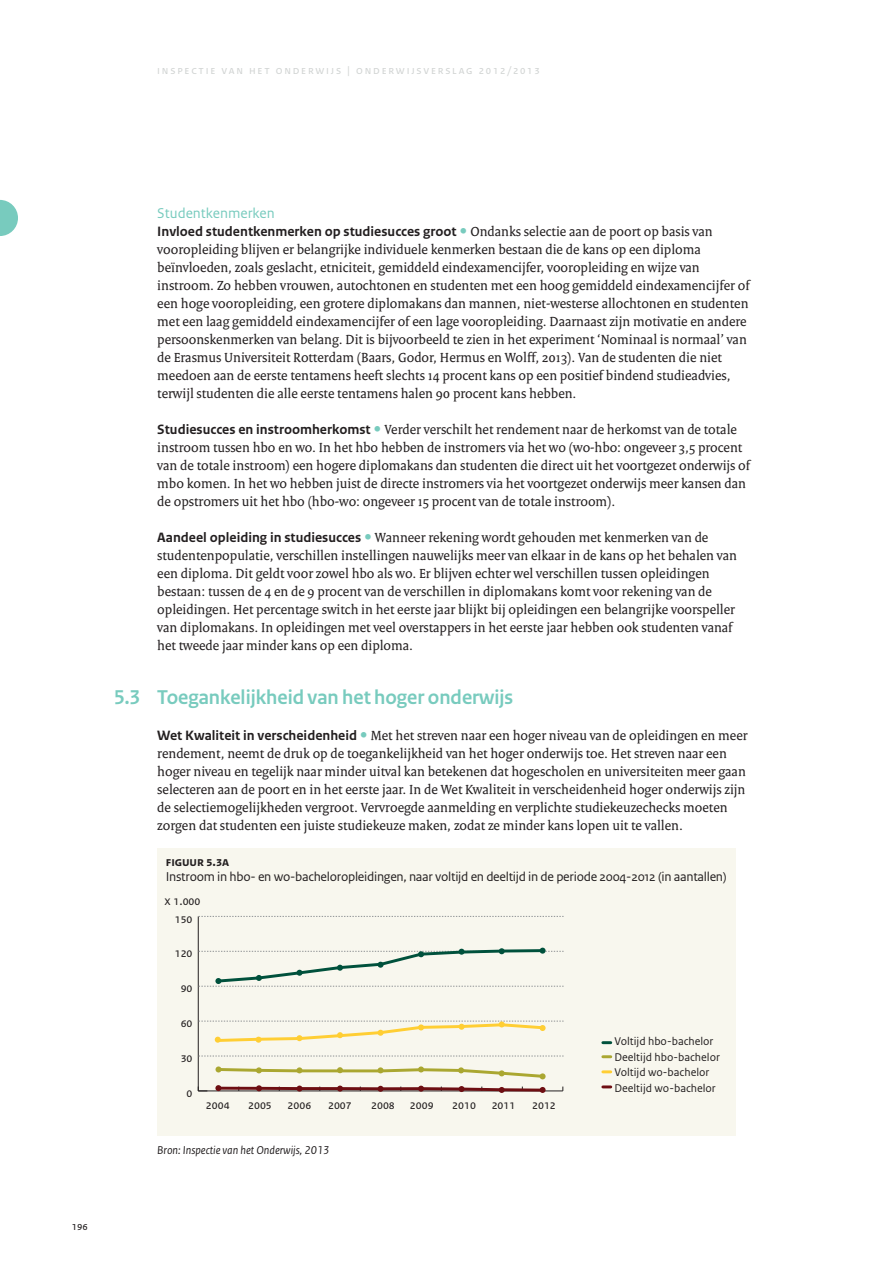
<style>
.page{position:relative;width:893px;height:1263px;background:#fff}
.page>*{position:absolute;margin:0;border:0;box-sizing:border-box;transform-origin:0 0}
.t1{font:700 21px "Rijksoverheid Sans Heading";color:#78cbbe}
.t2{font:15px "Rijksoverheid Sans Text";color:#78cbbe}
.t3{font:14.25px/18px "Rijksoverheid Serif";color:#231f20}
.t4{font:700 14.25px "Rijksoverheid Sans Text";color:#231f20}
.t5{font:13.5px "Rijksoverheid Sans Text";letter-spacing:-.02em;color:#231f20}
.t6{font:700 13.5px "Rijksoverheid Sans Text";color:#231f20}
.t7{font:13.2px "Rijksoverheid Sans Text";color:#231f20}
.t8{font:12px "Rijksoverheid Sans Text";letter-spacing:.15em;color:#d1d4d3}
.t9{font:italic 12px "Rijksoverheid Sans Text";color:#231f20}
.t10{font:12px "Rijksoverheid Sans Text";color:#231f20}
.t11{font:11.85px/15.5px "Rijksoverheid Sans Text";color:#231f20}
.s1{font-family:"Rijksoverheid Serif";font-weight:400}
.s2{font-family:"Rijksoverheid Sans Text";font-weight:700}
</style>
<div class="page">
<svg style="left:0;top:200px;width:18px;height:36px"></svg>
<div style="left:157px;top:848px;width:579px;height:287px;background:#f8f7ee"></div>
<hr style="left:198px;top:1091px;width:365px;height:1px;background:#231f20">
<hr style="left:198px;top:916px;width:1px;height:175px;background:#231f20">
<svg style="left:198px;top:1087px;width:9px;height:5px"></svg>
<svg style="left:199px;top:1056px;width:365px;height:1px"></svg>
<svg style="left:199px;top:916px;width:365px;height:1px"></svg>
<hr style="left:218px;top:1087px;width:41px;height:3px;background:#6e0e12">
<hr style="left:259px;top:1087px;width:40px;height:3px;background:#6e0e12">
<hr style="left:299px;top:1087px;width:41px;height:3px;background:#6e0e12">
<hr style="left:340px;top:1087px;width:40px;height:3px;background:#6e0e12">
<hr style="left:380px;top:1087px;width:41px;height:3px;background:#6e0e12">
<svg style="left:424px;top:1087px;width:34px;height:4px"></svg>
<svg style="left:505px;top:1088px;width:34px;height:4px"></svg>
<hr style="left:299px;top:1069px;width:41px;height:3px;background:#aaa731">
<hr style="left:340px;top:1069px;width:40px;height:3px;background:#aaa731">
<svg style="left:603px;top:1041px;width:8px;height:3px"></svg>
<svg style="left:603px;top:1055px;width:8px;height:3px"></svg>
<svg style="left:603px;top:1070px;width:8px;height:3px"></svg>
<svg style="left:603px;top:1085px;width:8px;height:3px"></svg>
<svg style="left:215px;top:1085px;width:6px;height:6px"></svg>
<svg style="left:256px;top:1085px;width:6px;height:6px"></svg>
<svg style="left:296px;top:1086px;width:6px;height:6px"></svg>
<svg style="left:337px;top:1086px;width:6px;height:6px"></svg>
<svg style="left:377px;top:1086px;width:6px;height:6px"></svg>
<svg style="left:418px;top:1086px;width:6px;height:6px"></svg>
<svg style="left:458px;top:1086px;width:47px;height:7px"></svg>
<div style="left:539px;top:1087px;width:7px;height:6px;background:#6e0e12;border-radius:50%"></div>
<svg style="left:199px;top:1021px;width:365px;height:22px"></svg>
<div style="left:539px;top:1025px;width:7px;height:6px;background:#ffce34;border-radius:50%"></div>
<svg style="left:215px;top:1066px;width:87px;height:8px"></svg>
<svg style="left:337px;top:1067px;width:6px;height:6px"></svg>
<svg style="left:377px;top:1066px;width:168px;height:13px"></svg>
<div style="left:539px;top:1073px;width:7px;height:6px;background:#aaa731;border-radius:50%"></div>
<svg style="left:199px;top:948px;width:365px;height:39px"></svg>
<div style="left:539px;top:948px;width:7px;height:6px;background:#00513c;border-radius:50%"></div>
<p class="t8" style="left:157px;top:65px;width:384px">INSPECTIE VAN HET ONDERWIJS | ONDERWIJSVERSLAG 2012/2013</p>
<p class="t10" style="left:72px;top:1221px;width:18px">196</p>
<p class="t2" style="left:157px;top:207px;width:119px">Studentkenmerken</p>
<p class="t4" style="left:157px;top:226px;width:557px">Invloed studentkenmerken op studiesucces groot <span class="s1">Ondanks selectie aan de poort op basis van</span></p>
<p class="t3" style="left:157px;top:242px;width:594px">vooropleiding blijven er belangrijke individuele kenmerken bestaan die de kans op een diploma beïnvloeden, zoals geslacht, etniciteit, gemiddeld eindexamencijfer, vooropleiding en wijze van instroom. Zo hebben vrouwen, autochtonen en studenten met een hoog gemiddeld eindexamencijfer of een hoge vooropleiding, een grotere diplomakans dan mannen, niet-westerse allochtonen en studenten met een laag gemiddeld eindexamencijfer of een lage vooropleiding. Daarnaast zijn motivatie en andere persoonskenmerken van belang. Dit is bijvoorbeeld te zien in het experiment ‘Nominaal is normaal’ van de Erasmus Universiteit Rotterdam (Baars, Godor, Hermus en Wolff, 2013). Van de studenten die niet meedoen aan de eerste tentamens heeft slechts 14 procent kans op een positief bindend studieadvies, terwijl studenten die alle eerste tentamens halen 90 procent kans hebben.</p>
<p class="t3" style="left:157px;top:421px;width:594px"><span class="s2">Studiesucces en instroomherkomst</span> Verder verschilt het rendement naar de herkomst van de totale instroom tussen hbo en wo. In het hbo hebben de instromers via het wo (wo-hbo: ongeveer 3,5 procent van de totale instroom) een hogere diplomakans dan studenten die direct uit het voortgezet onderwijs of mbo komen. In het wo hebben juist de directe instromers via het voortgezet onderwijs meer kansen dan de opstromers uit het hbo (hbo-wo: ongeveer 15 procent van de totale instroom).</p>
<p class="t3" style="left:157px;top:529px;width:581px"><span class="s2">Aandeel opleiding in studiesucces</span> Wanneer rekening wordt gehouden met kenmerken van de studentenpopulatie, verschillen instellingen nauwelijks meer van elkaar in de kans op het behalen van een diploma. Dit geldt voor zowel hbo als wo. Er blijven echter wel verschillen tussen opleidingen bestaan: tussen de 4 en de 9 procent van de verschillen in diplomakans komt voor rekening van de opleidingen. Het percentage switch in het eerste jaar blijkt bij opleidingen een belangrijke voorspeller van diplomakans. In opleidingen met veel overstappers in het eerste jaar hebben ook studenten vanaf het tweede jaar minder kans op een diploma.</p>
<h1 class="t1" style="left:114px;top:689px;width:401px">5.3 Toegankelijkheid van het hoger onderwijs</h1>
<p class="t3" style="left:157px;top:728px;width:592px"><span class="s2">Wet Kwaliteit in verscheidenheid</span> Met het streven naar een hoger niveau van de opleidingen en meer rendement, neemt de druk op de toegankelijkheid van het hoger onderwijs toe. Het streven naar een hoger niveau en tegelijk naar minder uitval kan betekenen dat hogescholen en universiteiten meer gaan selecteren aan de poort en in het eerste jaar. In de Wet Kwaliteit in verscheidenheid hoger onderwijs zijn de selectiemogelijkheden vergroot. Vervroegde aanmelding en verplichte studiekeuzechecks moeten zorgen dat studenten een juiste studiekeuze maken, zodat ze minder kans lopen uit te vallen.</p>
<p class="t6" style="left:166px;top:856px;width:65px">FIGUUR 5.3A</p>
<p class="t5" style="left:166px;top:871px;width:562px">Instroom in hbo- en wo-bacheloropleidingen, naar voltijd en deeltijd in de periode 2004-2012 (in aantallen)</p>
<p class="t7" style="left:165px;top:895px;width:37px">X 1.000</p>
<p class="t7" style="left:175px;top:913px;width:19px">150</p>
<p class="t7" style="left:175px;top:948px;width:19px">120</p>
<p class="t7" style="left:181px;top:983px;width:13px">90</p>
<p class="t7" style="left:181px;top:1018px;width:13px">60</p>
<p class="t7" style="left:181px;top:1053px;width:13px">30</p>
<p class="t7" style="left:187px;top:1088px;width:7px">0</p>
<p class="t7" style="left:206px;top:1099px;width:25px">2004</p>
<p class="t7" style="left:248px;top:1099px;width:65px">2005 2006</p>
<p class="t7" style="left:328px;top:1099px;width:25px">2007</p>
<p class="t7" style="left:371px;top:1099px;width:64px">2008 2009</p>
<p class="t7" style="left:452px;top:1099px;width:65px">2010 2011</p>
<p class="t7" style="left:532px;top:1099px;width:25px">2012</p>
<p class="t9" style="left:157px;top:1145px;width:174px">Bron: Inspectie van het Onderwijs, 2013</p>
<p class="t11" style="left:614px;top:1034px;width:107px">Voltijd hbo-bachelor<br>Deeltijd hbo-bachelor<br>Voltijd wo-bachelor<br>Deeltijd wo-bachelor</p>
</div>
